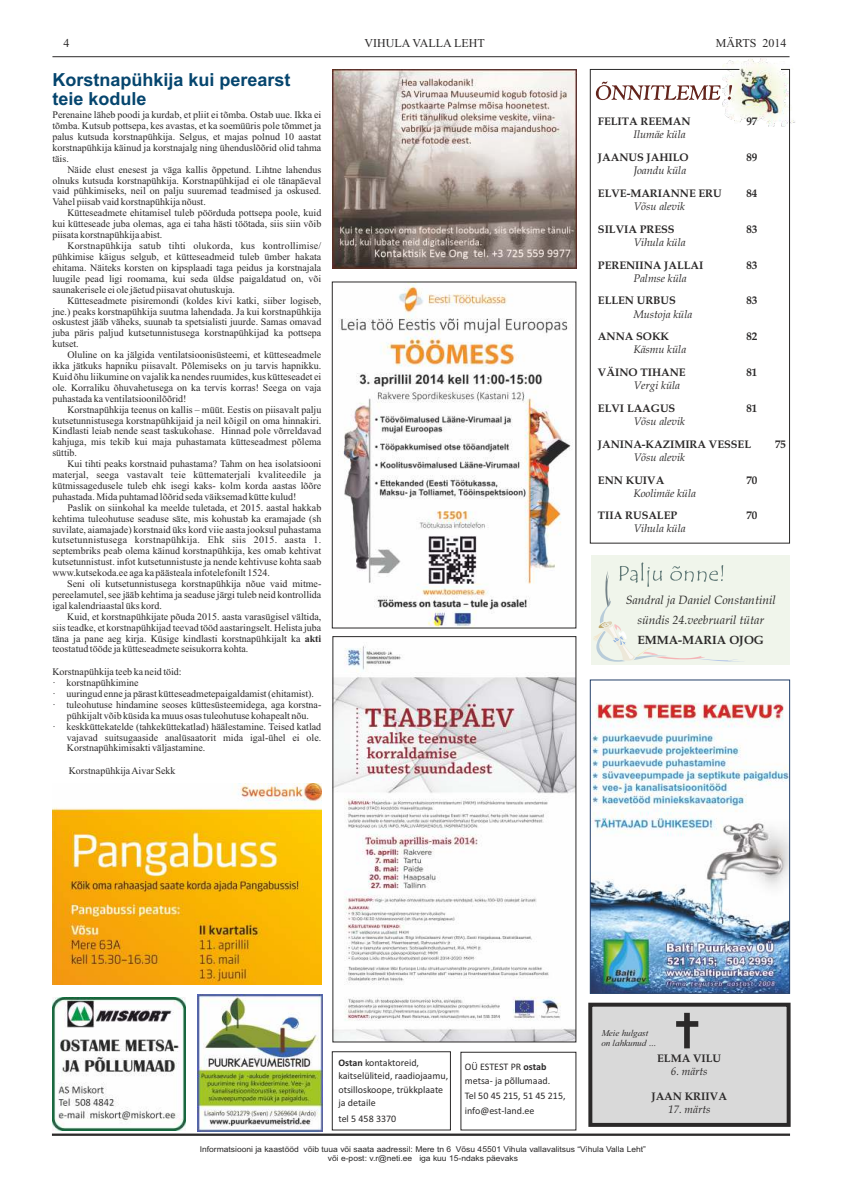
<style>
.page{position:relative;width:842px;height:1191px;background:#fff}
.page>*{position:absolute;margin:0;border:0;box-sizing:border-box;transform-origin:0 0}
.t1{font:700 18px/19.7px "Arial";color:#05456e}
.t2{font:italic 12px/19.6px "Book Antiqua";color:#2b2929;text-align:center}
.t3{font:12px "Times New Roman";color:#2b2929}
.t4{font:700 12px "Book Antiqua";color:#2b2929}
.t5{font:700 11px "Book Antiqua";color:#2b2929}
.t6{font:italic 11px "Book Antiqua";color:#2b2929}
.t7{font:10px/10.9px "Times New Roman";color:#2b2929;text-align:justify}
.t8{font:10px/13.5px "Calibri";color:#2b2929}
.t9{font:italic 9px/10px "Times New Roman";color:#2b2929}
.t10{font:8px/8.9px "Arial";color:#2b2929;text-align:center;scale:1.06 1}
.s1{font-weight:700}
</style>
<div class="page">
<hr style="left:52px;top:57px;width:737px;height:1px;background:#2b2929">
<svg style="left:52px;top:1133px;width:738px;height:2px"></svg>
<svg style="left:586px;top:56px;width:207px;height:1071px"></svg>
<div style="left:684px;top:1012px;width:6px;height:36px;background:#2b2929"></div>
<div style="left:676px;top:1021px;width:22px;height:5px;background:#2b2929"></div>
<img style="left:52px;top:997px;width:133px;height:133px">
<img style="left:197px;top:994px;width:126px;height:137px">
<img style="left:52px;top:783px;width:270px;height:201px">
<img style="left:335px;top:646px;width:239px;height:394px">
<img style="left:339px;top:284px;width:232px;height:342px">
<img style="left:332px;top:69px;width:244px;height:199px">
<img style="left:592px;top:681px;width:196px;height:310px">
<div style="left:590px;top:679px;width:200px;height:314px;border:1px solid #26426b"></div>
<div style="left:332px;top:1051px;width:119px;height:79px;border:1px solid #2b2929"></div>
<div style="left:461px;top:1052px;width:115px;height:78px;border:1px solid #2b2929"></div>
<p class="t3" style="left:63px;top:38px;width:7px">4</p>
<p class="t3" style="left:364px;top:38px;width:122px">VIHULA VALLA LEHT</p>
<p class="t3" style="left:716px;top:38px;width:72px">MÄRTS 2014</p>
<h1 class="t1" style="left:52px;top:71px;width:240px">Korstnapühkija kui perearst teie kodule</h1>
<p class="t7" style="left:52px;top:110px;width:270px">Perenaine läheb poodi ja kurdab, et pliit ei tõmba. Ostab uue. Ikka ei tõmba. Kutsub pottsepa, kes avastas, et ka soemüüris pole tõmmet ja palus kutsuda korstnapühkija. Selgus, et majas polnud 10 aastat korstnapühkija käinud ja korstnajalg ning ühenduslõõrid olid tahma täis.</p>
<p class="t7" style="left:52px;top:165px;width:270px;text-indent:15px">Näide elust enesest ja väga kallis õppetund. Lihtne lahendus olnuks kutsuda korstnapühkija. Korstnapühkijad ei ole tänapäeval vaid pühkimiseks, neil on palju suuremad teadmised ja oskused.<br>Vahel piisab vaid korstnapühkija nõust.</p>
<p class="t7" style="left:52px;top:208px;width:270px;text-indent:15px">Kütteseadmete ehitamisel tuleb pöörduda pottsepa poole, kuid kui kütteseade juba olemas, aga ei taha hästi töötada, siis siin võib piisata korstnapühkija abist.</p>
<p class="t7" style="left:52px;top:241px;width:270px;text-indent:15px">Korstnapühkija satub tihti olukorda, kus kontrollimise/ pühkimise käigus selgub, et kütteseadmeid tuleb ümber hakata ehitama. Näiteks korsten on kipsplaadi taga peidus ja korstnajala luugile pead ligi roomama, kui seda üldse paigaldatud on, või saunakerisele ei ole jäetud piisavat ohutuskuja.</p>
<p class="t7" style="left:52px;top:296px;width:270px;text-indent:15px">Kütteseadmete pisiremondi (koldes kivi katki, siiber logiseb, jne.) peaks korstnapühkija suutma lahendada. Ja kui korstnapühkija oskustest jääb väheks, suunab ta spetsialisti juurde. Samas omavad juba päris paljud kutsetunnistusega korstnapühkijad ka pottsepa kutset.</p>
<p class="t7" style="left:52px;top:350px;width:270px;text-indent:15px">Oluline on ka jälgida ventilatsioonisüsteemi, et kütteseadmele ikka jätkuks hapniku piisavalt. Põlemiseks on ju tarvis hapnikku.<br>Kuid õhu liikumine on vajalik ka nendes ruumides, kus kütteseadet ei ole. Korraliku õhuvahetusega on ka tervis korras! Seega on vaja puhastada ka ventilatsioonilõõrid!</p>
<p class="t7" style="left:52px;top:405px;width:270px;text-indent:15px">Korstnapühkija teenus on kallis – müüt. Eestis on piisavalt palju kutsetunnistusega korstnapühkijaid ja neil kõigil on oma hinnakiri.<br>Kindlasti leiab nende seast taskukohase. Hinnad pole võrreldavad kahjuga, mis tekib kui maja puhastamata kütteseadmest põlema süttib.</p>
<p class="t7" style="left:52px;top:459px;width:270px;text-indent:15px">Kui tihti peaks korstnaid puhastama? Tahm on hea isolatsiooni materjal, seega vastavalt teie küttematerjali kvaliteedile ja kütmissagedusele tuleb ehk isegi kaks- kolm korda aastas lõõre puhastada. Mida puhtamad lõõrid seda väiksemad kütte kulud!</p>
<p class="t7" style="left:52px;top:503px;width:270px;text-indent:15px">Paslik on siinkohal ka meelde tuletada, et 2015. aastal hakkab kehtima tuleohutuse seaduse säte, mis kohustab ka eramajade (sh suvilate, aiamajade) korstnaid üks kord viie aasta jooksul puhastama kutsetunnistusega korstnapühkija. Ehk siis 2015. aasta 1. septembriks peab olema käinud korstnapühkija, kes omab kehtivat kutsetunnistust. infot kutsetunnistuste ja nende kehtivuse kohta saab www.kutsekoda.ee aga ka päästeala infotelefonilt 1524.</p>
<p class="t7" style="left:52px;top:579px;width:270px;text-indent:15px">Seni oli kutsetunnistusega korstnapühkija nõue vaid mitme&shy;pereelamutel, see jääb kehtima ja seaduse järgi tuleb neid kontrollida igal kalendriaastal üks kord.</p>
<p class="t7" style="left:52px;top:612px;width:270px;text-indent:15px">Kuid, et korstnapühkijate põuda 2015. aasta varasügisel vältida, siis teadke, et korstnapühkijad teevad tööd aastaringselt. Helista juba täna ja pane aeg kirja. Küsige kindlasti korstnapühkijalt ka <span class="s1">akti </span>teostatud tööde ja kütteseadmete seisukorra kohta.</p>
<p class="t7" style="left:52px;top:666px;width:131px">Korstnapühkija teeb ka neid töid:</p>
<p class="t7" style="left:52px;top:678px;width:88px">· korstnapühkimine</p>
<p class="t7" style="left:52px;top:689px;width:263px">· uuringud enne ja pärast kütteseadmetepaigaldamist (ehitamist).</p>
<p class="t7" style="left:52px;top:700px;width:270px">· tuleohutuse hindamine seoses küttesüsteemidega, aga korstna-</p>
<p class="t7" style="left:67px;top:711px;width:244px">pühkijalt võib küsida ka muus osas tuleohutuse kohapealt nõu.</p>
<p class="t7" style="left:52px;top:722px;width:270px">· keskküttekatelde (tahkeküttekatlad) häälestamine. Teised katlad</p>
<p class="t7" style="left:67px;top:733px;width:256px">vajavad suitsugaaside analüsaatorit mida igal-ühel ei ole.</p>
<p class="t7" style="left:67px;top:743px;width:140px">Korstnapühkimisakti väljastamine.</p>
<p class="t7" style="left:69px;top:766px;width:108px">Korstnapühkija Aivar Sekk</p>
<p class="t5" style="left:598px;top:117px;width:94px">FELITA REEMAN</p>
<p class="t5" style="left:746px;top:117px;width:12px">97</p>
<p class="t6" style="left:633px;top:130px;width:54px">Ilumäe küla</p>
<p class="t5" style="left:598px;top:153px;width:92px">JAANUS JAHILO</p>
<p class="t5" style="left:746px;top:153px;width:12px">89</p>
<p class="t6" style="left:633px;top:166px;width:54px">Joandu küla</p>
<p class="t5" style="left:598px;top:189px;width:125px">ELVE-MARIANNE ERU</p>
<p class="t5" style="left:746px;top:189px;width:12px">84</p>
<p class="t6" style="left:633px;top:202px;width:53px">Võsu alevik</p>
<p class="t5" style="left:598px;top:225px;width:78px">SILVIA PRESS</p>
<p class="t5" style="left:746px;top:225px;width:12px">83</p>
<p class="t6" style="left:633px;top:238px;width:54px">Vihula küla</p>
<p class="t5" style="left:598px;top:261px;width:107px">PERENIINA JALLAI</p>
<p class="t5" style="left:746px;top:261px;width:12px">83</p>
<p class="t6" style="left:633px;top:274px;width:55px">Palmse küla</p>
<p class="t5" style="left:598px;top:296px;width:79px">ELLEN URBUS</p>
<p class="t5" style="left:746px;top:296px;width:12px">83</p>
<p class="t6" style="left:633px;top:309px;width:60px">Mustoja küla</p>
<p class="t5" style="left:598px;top:332px;width:73px">ANNA SOKK</p>
<p class="t5" style="left:746px;top:332px;width:12px">82</p>
<p class="t6" style="left:633px;top:345px;width:54px">Käsmu küla</p>
<p class="t5" style="left:598px;top:368px;width:89px">VÄINO TIHANE</p>
<p class="t5" style="left:746px;top:368px;width:12px">81</p>
<p class="t6" style="left:633px;top:381px;width:48px">Vergi küla</p>
<p class="t5" style="left:598px;top:404px;width:79px">ELVI LAAGUS</p>
<p class="t5" style="left:746px;top:404px;width:12px">81</p>
<p class="t6" style="left:633px;top:417px;width:53px">Võsu alevik</p>
<p class="t5" style="left:598px;top:440px;width:155px">JANINA-KAZIMIRA VESSEL</p>
<p class="t5" style="left:775px;top:440px;width:12px">75</p>
<p class="t6" style="left:633px;top:453px;width:53px">Võsu alevik</p>
<p class="t5" style="left:598px;top:475px;width:68px">ENN KUIVA</p>
<p class="t5" style="left:746px;top:475px;width:12px">70</p>
<p class="t6" style="left:633px;top:488px;width:64px">Koolimäe küla</p>
<p class="t5" style="left:598px;top:511px;width:81px">TIIA RUSALEP</p>
<p class="t5" style="left:746px;top:511px;width:12px">70</p>
<p class="t6" style="left:633px;top:524px;width:54px">Vihula küla</p>
<p class="t2" style="left:626px;top:592px;width:151px">Sandral ja Daniel Constantinil sündis 24.veebruaril tütar</p>
<p class="t4" style="left:638px;top:635px;width:128px">EMMA-MARIA OJOG</p>
<p class="t8" style="left:338px;top:1056px;width:111px"><span class="s1">Ostan</span> kontaktoreid, kaitselüliteid, raadiojaamu, otsilloskoope, trükkplaate ja detaile</p>
<p class="t8" style="left:338px;top:1112px;width:59px">tel 5 458 3370</p>
<p class="t8" style="left:465px;top:1060px;width:102px;line-height:14.7px">OÜ ESTEST PR <span class="s1">ostab </span>metsa- ja põllumaad.<br>Tel 50 45 215, 51 45 215, info@est-land.ee</p>
<p class="t9" style="left:601px;top:1028px;width:57px">Meie hulgast on lahkunud …</p>
<p class="t5" style="left:657px;top:1054px;width:65px">ELMA VILU</p>
<p class="t6" style="left:671px;top:1066px;width:38px">6. märts</p>
<p class="t5" style="left:651px;top:1092px;width:77px">JAAN KRIIVA</p>
<p class="t6" style="left:668px;top:1105px;width:44px">17. märts</p>
<p class="t10" style="left:200px;top:1146px;width:422px">Informatsiooni ja kaastööd võib tuua või saata aadressil: Mere tn 6 Võsu 45501 Vihula vallavalitsus “Vihula Valla Leht” või e-post: v.r@neti.ee iga kuu 15-ndaks päevaks</p>
</div>
